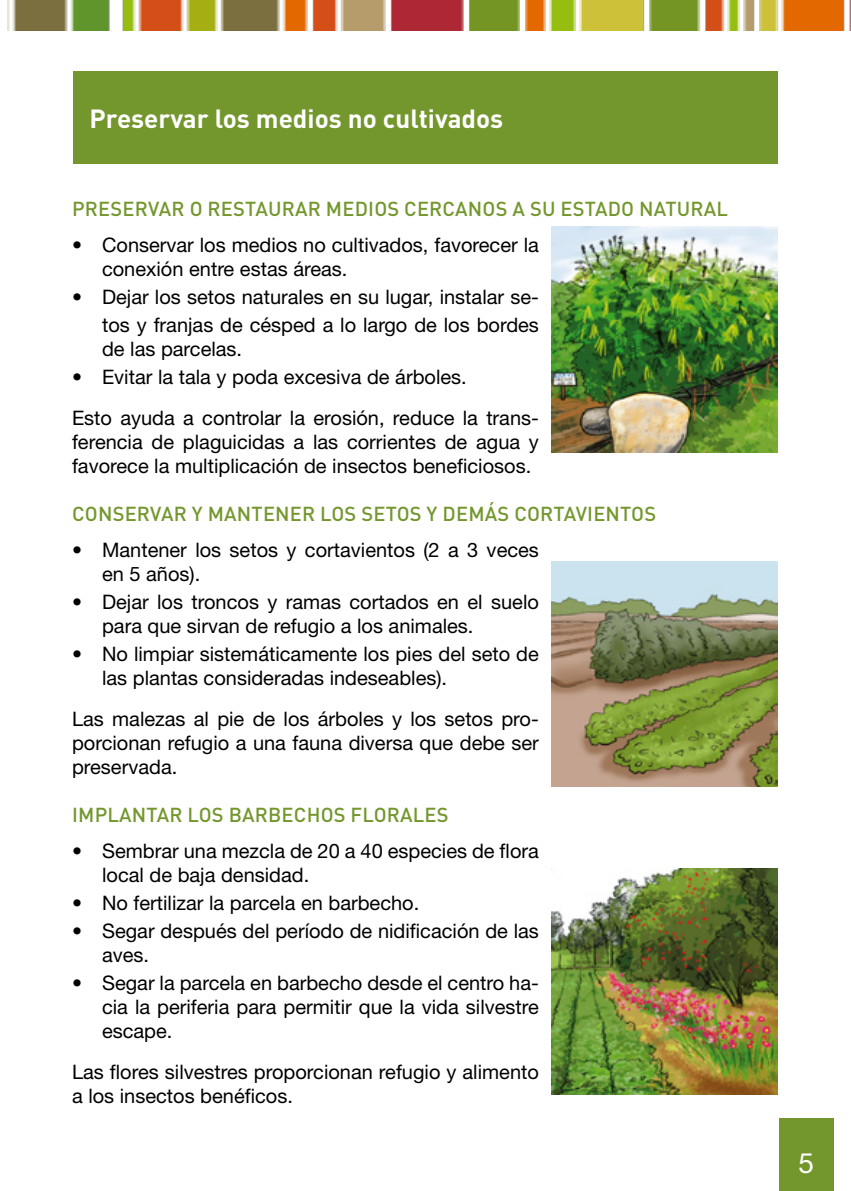
<style>
.page{position:relative;width:851px;height:1191px;background:#fff}
.page>*{position:absolute;margin:0;border:0;box-sizing:border-box;transform-origin:0 0}
.t1{font:28px "Helvetica Neue LT Std";color:#fff}
.t2{font:700 26px "DIN Pro";color:#fff}
.t3{font:20px/24px "Helvetica Neue LT Std";color:#000}
.t4{font:500 20px "DIN Pro";letter-spacing:.01em;color:#73972d}
</style>
<div class="page">
<div style="left:778px;top:1118px;width:55px;height:73px;background:#73972d"></div>
<img style="left:7px;top:0;width:843px;height:30px">
<div style="left:73px;top:72px;width:704px;height:92px;background:#73972d"></div>
<img style="left:552px;top:227px;width:225px;height:225px">
<img style="left:552px;top:561px;width:225px;height:226px">
<img style="left:552px;top:868px;width:225px;height:226px">
<h2 class="t2" style="left:90px;top:101px;width:415px">Preservar los medios no cultivados</h2>
<p class="t4" style="left:72px;top:195px;width:657px">PRESERVAR O RESTAURAR MEDIOS CERCANOS A SU ESTADO NATURAL</p>
<p class="t3" style="left:102px;top:233px;width:438px;text-indent:-30px">• Conservar los medios no cultivados, favorecer la conexión entre estas áreas.</p>
<p class="t3" style="left:72px;top:283px;width:468px;line-height:28px;text-align:right">• Dejar los setos naturales en su lugar, instalar se&shy;tos y franjas de césped a lo largo de los bordes</p>
<p class="t3" style="left:102px;top:337px;width:142px">de las parcelas.</p>
<p class="t3" style="left:72px;top:356px;width:468px;line-height:40.8px">• Evitar la tala y poda excesiva de árboles.<br>Esto ayuda a controlar la erosión, reduce la trans-</p>
<p class="t3" style="left:72px;top:429px;width:468px">ferencia de plaguicidas a las corrientes de agua y favorece la multiplicación de insectos beneficiosos.</p>
<p class="t4" style="left:72px;top:500px;width:585px">CONSERVAR Y MANTENER LOS SETOS Y DEMÁS CORTAVIENTOS</p>
<p class="t3" style="left:102px;top:537px;width:438px;text-indent:-30px">• Mantener los setos y cortavientos (2 a 3 veces en 5 años).</p>
<p class="t3" style="left:102px;top:589px;width:438px;text-indent:-30px">• Dejar los troncos y ramas cortados en el suelo para que sirvan de refugio a los animales.</p>
<p class="t3" style="left:102px;top:641px;width:438px;text-indent:-30px">• No limpiar sistemáticamente los pies del seto de las plantas consideradas indeseables).</p>
<p class="t3" style="left:72px;top:706px;width:468px;text-align:justify">Las malezas al pie de los árboles y los setos pro&shy;porcionan refugio a una fauna diversa que debe ser preservada.</p>
<p class="t4" style="left:72px;top:801px;width:378px">IMPLANTAR LOS BARBECHOS FLORALES</p>
<p class="t3" style="left:102px;top:838px;width:438px;text-indent:-30px">• Sembrar una mezcla de 20 a 40 especies de flora local de baja densidad.</p>
<p class="t3" style="left:72px;top:890px;width:349px">• No fertilizar la parcela en barbecho.</p>
<p class="t3" style="left:102px;top:918px;width:438px;text-indent:-30px">• Segar después del período de nidificación de las aves.</p>
<p class="t3" style="left:102px;top:970px;width:438px;text-align:justify;text-indent:-30px">• Segar la parcela en barbecho desde el centro ha&shy;cia la periferia para permitir que la vida silvestre escape.</p>
<p class="t3" style="left:72px;top:1059px;width:468px">Las flores silvestres proporcionan refugio y alimento a los insectos benéficos.</p>
<h1 class="t1" style="left:798px;top:1146px;width:17px">5</h1>
</div>
